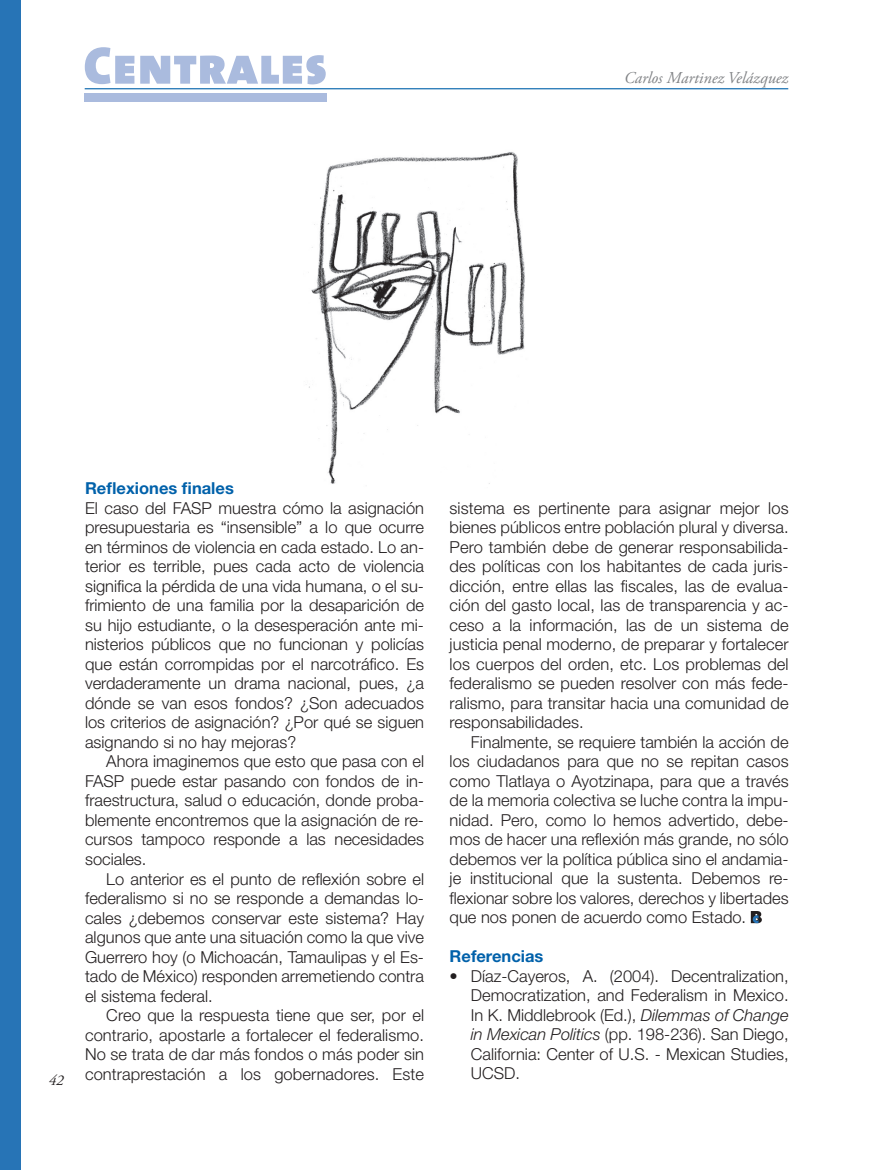
<style>
.page{position:relative;width:895px;height:1170px;background:#fff}
.page>*{position:absolute;margin:0;border:0;box-sizing:border-box;transform-origin:0 0}
.t1{font:300 16.5px/19.5px "Helvetica Neue";color:#231f20;text-align:justify}
.t2{font:700 16.5px "Helvetica Neue";color:#0161aa}
.t3{font:italic 16.5px "Adobe Garamond Pro";color:#808285}
.t4{font:italic 15px "Adobe Garamond Pro";color:#231f20}
.s1{font-style:italic}
</style>
<div class="page">
<div style="left:0;top:0;width:21px;height:1169px;background:#2774b6"></div>
<hr style="left:85px;top:88px;width:703px;height:1px;background:#0161aa">
<div style="left:85px;top:94px;width:242px;height:8px;background:#aabbde"></div>
<svg style="left:85px;top:47px;width:241px;height:37px"></svg>
<svg style="left:751px;top:911px;width:11px;height:12px"></svg>
<img style="left:309px;top:152px;width:216px;height:332px">
<p class="t3" style="left:624px;top:68px;width:165px">Carlos Martinez Velázquez</p>
<p class="t4" style="left:49px;top:1071px;width:16px">42</p>
<p class="t2" style="left:85px;top:478px;width:150px">Reflexiones finales</p>
<p class="t1" style="left:85px;top:498px;width:340px">El caso del FASP muestra cómo la asignación presupuestaria es “insensible” a lo que ocurre en términos de violencia en cada estado. Lo an&shy;terior es terrible, pues cada acto de violencia significa la pérdida de una vida humana, o el su&shy;frimiento de una familia por la desaparición de su hijo estudiante, o la desesperación ante mi&shy;nisterios públicos que no funcionan y policías que están corrompidas por el narcotráfico. Es verdaderamente un drama nacional, pues, ¿a dónde se van esos fondos? ¿Son adecuados los criterios de asignación? ¿Por qué se siguen asignando si no hay mejoras?</p>
<p class="t1" style="left:85px;top:751px;width:340px;text-indent:21px">Ahora imaginemos que esto que pasa con el FASP puede estar pasando con fondos de in&shy;fraestructura, salud o educación, donde proba&shy;blemente encontremos que la asignación de re&shy;cursos tampoco responde a las necesidades sociales.</p>
<p class="t1" style="left:85px;top:868px;width:340px;text-indent:21px">Lo anterior es el punto de reflexión sobre el federalismo si no se responde a demandas lo&shy;cales ¿debemos conservar este sistema? Hay algunos que ante una situación como la que vive Guerrero hoy (o Michoacán, Tamaulipas y el Es&shy;tado de México) responden arremetiendo contra el sistema federal.</p>
<p class="t1" style="left:85px;top:1005px;width:340px;text-indent:21px">Creo que la respuesta tiene que ser, por el contrario, apostarle a fortalecer el federalismo.<br>No se trata de dar más fondos o más poder sin contraprestación a los gobernadores. Este</p>
<p class="t1" style="left:449px;top:497px;width:340px">sistema es pertinente para asignar mejor los bienes públicos entre población plural y diversa.<br>Pero también debe de generar responsabilida&shy;des políticas con los habitantes de cada juris&shy;dicción, entre ellas las fiscales, las de evalua&shy;ción del gasto local, las de transparencia y ac&shy;ceso a la información, las de un sistema de justicia penal moderno, de preparar y fortalecer los cuerpos del orden, etc. Los problemas del federalismo se pueden resolver con más fede&shy;ralismo, para transitar hacia una comunidad de responsabilidades.</p>
<p class="t1" style="left:449px;top:731px;width:340px;text-indent:21px">Finalmente, se requiere también la acción de los ciudadanos para que no se repitan casos como Tlatlaya o Ayotzinapa, para que a través de la memoria colectiva se luche contra la impu&shy;nidad. Pero, como lo hemos advertido, debe&shy;mos de hacer una reflexión más grande, no sólo debemos ver la política pública sino el andamia&shy;je institucional que la sustenta. Debemos re&shy;flexionar sobre los valores, derechos y libertades que nos ponen de acuerdo como Estado.</p>
<p class="t2" style="left:449px;top:946px;width:95px">Referencias</p>
<p class="t1" style="left:471px;top:965px;width:319px;text-indent:-21px">• Díaz-Cayeros, A. (2004). Decentralization, Democratization, and Federalism in Mexico.<br>In K. Middlebrook (Ed.), <span class="s1">Dilemmas of Change in Mexican Politics</span> (pp. 198-236). San Diego, California: Center of U.S. - Mexican Studies, UCSD.</p>
</div>
